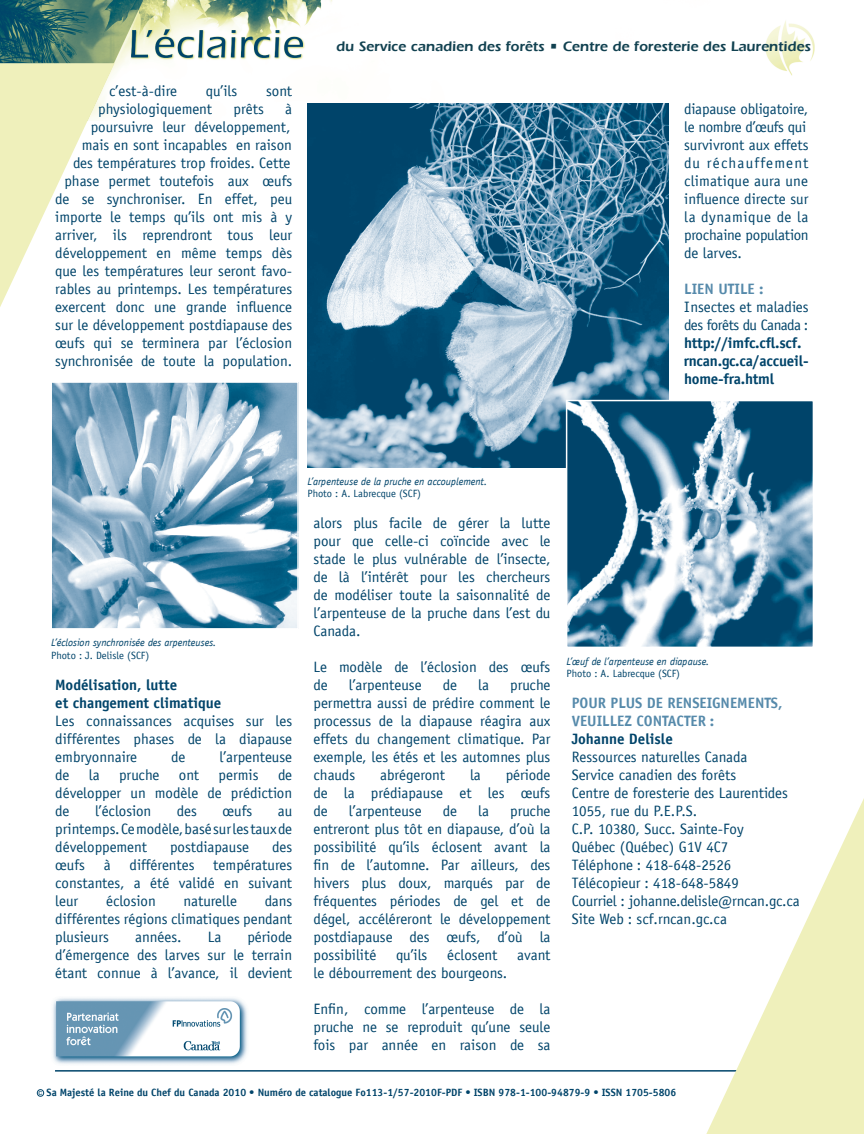
<style>
.page{position:relative;width:864px;height:1134px;background:#fff}
.page>*{position:absolute;margin:0;border:0;box-sizing:border-box;transform-origin:0 0}
.t1{font:15px/18px "Officina Sans LT";color:#00446a;text-align:justify}
.t2{font:700 15px/18px "Officina Sans LT";letter-spacing:-.01em;color:#00446a}
.t3{font:700 15px/18px "Officina Sans LT";color:#568aab}
.t4{font:15px/18px "Officina Sans LT";letter-spacing:-.02em;color:#00446a}
.t5{font:600 14.25px "Itc Eras";color:#114150}
.t6{font:700 10.5px "Officina Sans LT";color:#00446a}
.t7{font:italic 10.5px "Officina Sans LT";color:#00446a}
.t8{font:10.5px "Officina Sans LT";color:#00446a}
.s1{font-family:"Arial";font-weight:400;font-size:7.5px}
</style>
<div class="page">
<img style="left:0;top:0;width:815px;height:120px">
<hr style="left:55px;top:1070px;width:773px;height:2px;background:#00446a">
<img style="left:53px;top:998px;width:194px;height:66px">
<div style="left:37px;top:1089px;width:7px;height:8px;border:1px solid #00446a;border-radius:50%"></div>
<svg style="left:0;top:63px;width:115px;height:244px"></svg>
<svg style="left:706px;top:798px;width:158px;height:336px"></svg>
<img style="left:308px;top:103px;width:361px;height:364px">
<img style="left:53px;top:384px;width:243px;height:243px">
<div style="left:50px;top:381px;width:249px;height:249px;border:2px solid #fff"></div>
<img style="left:569px;top:403px;width:242px;height:242px">
<div style="left:566px;top:400px;width:248px;height:248px;border:2px solid #fff"></div>
<p class="t1" style="left:109px;top:82px;width:69px">c’est-à-dire</p>
<p class="t1" style="left:206px;top:82px;width:33px">qu’ils</p>
<p class="t1" style="left:266px;top:82px;width:28px">sont</p>
<p class="t1" style="left:98px;top:100px;width:115px">physiologiquement</p>
<p class="t1" style="left:234px;top:100px;width:32px">prêts</p>
<p class="t1" style="left:55px;top:100px;width:239px;text-align:right">à<br>poursuivre leur développement,<br>mais en sont incapables en raison<br>des températures trop froides. Cette phase permet toutefois aux œufs de se synchroniser. En effet, peu importe le temps qu’ils ont mis à y arriver, ils reprendront tous leur développement en même temps dès que les températures leur seront favo&shy;rables au printemps. Les températures exercent donc une grande influence sur le développement postdiapause des œufs qui se terminera par l’éclosion synchronisée de toute la population.</p>
<p class="t5" style="left:336px;top:37px;width:476px">du Service canadien des forêts • Centre de foresterie des Laurentides</p>
<p class="t1" style="left:684px;top:100px;width:126px;text-align:left">diapause obligatoire, le nombre d’œufs qui survivront aux effets du réchauffement climatique aura une influence directe sur la dynamique de la prochaine population de larves.</p>
<p class="t3" style="left:684px;top:279px;width:81px">LIEN UTILE :</p>
<p class="t4" style="left:684px;top:298px;width:126px">Insectes et maladies des forêts du Canada :</p>
<p class="t2" style="left:684px;top:333px;width:126px">http://imfc.cfl.scf. rncan.gc.ca/accueil&shy;home-fra.html</p>
<p class="t7" style="left:51px;top:636px;width:167px">L’éclosion synchronisée des arpenteuses.</p>
<p class="t8" style="left:51px;top:649px;width:99px">Photo : J. Delisle (SCF)</p>
<p class="t2" style="left:55px;top:675px;width:168px">Modélisation, lutte<br>et changement climatique</p>
<p class="t1" style="left:55px;top:712px;width:239px">Les connaissances acquises sur les différentes phases de la diapause embryonnaire</p>
<p class="t1" style="left:171px;top:748px;width:16px">de</p>
<p class="t1" style="left:219px;top:748px;width:74px">l’arpenteuse</p>
<p class="t1" style="left:55px;top:766px;width:16px">de</p>
<p class="t1" style="left:89px;top:766px;width:12px">la</p>
<p class="t1" style="left:119px;top:766px;width:42px">pruche</p>
<p class="t1" style="left:179px;top:766px;width:22px">ont</p>
<p class="t1" style="left:219px;top:766px;width:42px">permis</p>
<p class="t1" style="left:55px;top:766px;width:238px;text-indent:223px">de développer un modèle de prédiction de</p>
<p class="t1" style="left:95px;top:802px;width:58px">l’éclosion</p>
<p class="t1" style="left:177px;top:802px;width:22px">des</p>
<p class="t1" style="left:223px;top:802px;width:31px">œufs</p>
<p class="t1" style="left:55px;top:802px;width:239px;text-indent:223px">au printemps. Ce modèle, basé sur les taux de développement</p>
<p class="t1" style="left:170px;top:838px;width:81px">postdiapause</p>
<p class="t1" style="left:272px;top:838px;width:22px">des</p>
<p class="t1" style="left:55px;top:856px;width:31px">œufs</p>
<p class="t1" style="left:104px;top:856px;width:8px">à</p>
<p class="t1" style="left:130px;top:856px;width:67px">différentes</p>
<p class="t1" style="left:55px;top:856px;width:238px;text-indent:158px">températures constantes, a été validé en suivant leur</p>
<p class="t1" style="left:55px;top:892px;width:238px;text-indent:209px">dans différentes régions climatiques pendant plusieurs</p>
<p class="t1" style="left:106px;top:892px;width:51px">éclosion</p>
<p class="t1" style="left:184px;top:892px;width:55px">naturelle</p>
<p class="t1" style="left:55px;top:928px;width:238px;text-indent:192px">période d’émergence des larves sur le terrain étant connue à l’avance, il devient</p>
<p class="t1" style="left:135px;top:928px;width:48px">années.</p>
<p class="t1" style="left:208px;top:928px;width:15px">La</p>
<p class="t7" style="left:308px;top:475px;width:181px">L’arpenteuse de la pruche en accouplement.</p>
<p class="t8" style="left:308px;top:487px;width:115px">Photo : A. Labrecque (SCF)</p>
<p class="t1" style="left:314px;top:514px;width:239px">alors plus facile de gérer la lutte pour que celle-ci coïncide avec le stade le plus vulnérable de l’insecte, de là l’intérêt pour les chercheurs de modéliser toute la saisonnalité de l’arpenteuse de la pruche dans l’est du Canada.</p>
<p class="t1" style="left:314px;top:658px;width:238px">Le modèle de l’éclosion des œufs de</p>
<p class="t1" style="left:314px;top:676px;width:238px;text-indent:197px">pruche permettra aussi de prédire comment le processus de la diapause réagira aux effets du changement climatique. Par exemple, les étés et les automnes plus chauds</p>
<p class="t1" style="left:349px;top:676px;width:74px">l’arpenteuse</p>
<p class="t1" style="left:443px;top:676px;width:16px">de</p>
<p class="t1" style="left:478px;top:676px;width:12px">la</p>
<p class="t1" style="left:314px;top:766px;width:238px;text-indent:192px">période de la prédiapause et les œufs de</p>
<p class="t1" style="left:380px;top:766px;width:67px">abrégeront</p>
<p class="t1" style="left:470px;top:766px;width:12px">la</p>
<p class="t1" style="left:314px;top:802px;width:239px;text-indent:197px">pruche entreront plus tôt en diapause, d’où la possibilité qu’ils éclosent avant la fin de l’automne. Par ailleurs, des hivers plus doux, marqués par de fréquentes périodes de gel et de dégel, accéléreront le développement postdiapause des œufs, d’où la possibilité</p>
<p class="t1" style="left:349px;top:802px;width:74px">l’arpenteuse</p>
<p class="t1" style="left:443px;top:802px;width:16px">de</p>
<p class="t1" style="left:478px;top:802px;width:12px">la</p>
<p class="t1" style="left:396px;top:946px;width:33px">qu’ils</p>
<p class="t1" style="left:447px;top:946px;width:52px">éclosent</p>
<p class="t1" style="left:517px;top:946px;width:35px">avant</p>
<p class="t1" style="left:314px;top:964px;width:195px">le débourrement des bourgeons.</p>
<p class="t1" style="left:314px;top:1000px;width:238px">Enfin, comme l’arpenteuse de la pruche ne se reproduit qu’une seule fois par année en raison de sa</p>
<p class="t7" style="left:567px;top:655px;width:144px">L’œuf de l’arpenteuse en diapause.</p>
<p class="t8" style="left:567px;top:668px;width:115px">Photo : A. Labrecque (SCF)</p>
<p class="t3" style="left:572px;top:693px;width:212px">POUR PLUS DE RENSEIGNEMENTS,<br>VEUILLEZ CONTACTER :</p>
<p class="t2" style="left:572px;top:729px;width:103px">Johanne Delisle</p>
<p class="t1" style="left:572px;top:748px;width:229px;text-align:left">Ressources naturelles Canada<br>Service canadien des forêts<br>Centre de foresterie des Laurentides<br>1055, rue du P.E.P.S.<br>C.P. 10380, Succ. Sainte-Foy<br>Québec (Québec) G1V 4C7<br>Téléphone : 418-648-2526<br>Télécopieur : 418-648-5849<br>Courriel : johanne.delisle@rncan.gc.ca<br>Site Web : scf.rncan.gc.ca</p>
<p class="t6" style="left:38px;top:1086px;width:639px"><span class="s1">c</span> Sa Majesté la Reine du Chef du Canada 2010 • Numéro de catalogue Fo113-1/57-2010F-PDF • ISBN 978-1-100-94879-9 • ISSN 1705-5806</p>
</div>
